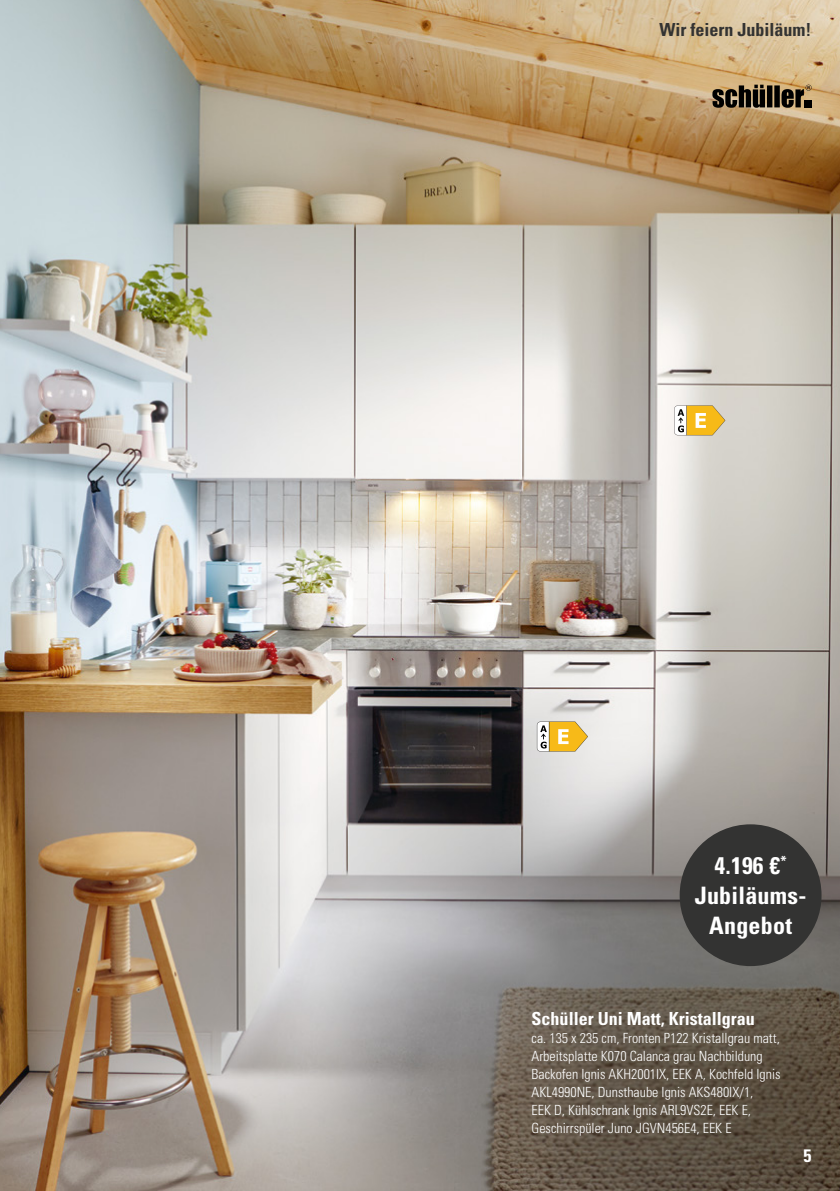
<style>
.page{position:relative;width:840px;height:1191px;background:#fff}
.page>*{position:absolute;margin:0;border:0;box-sizing:border-box;transform-origin:0 0}
.t1{font:700 condensed 24px/30px "Univers LT Std";letter-spacing:.01em;color:#fff;text-align:center}
.t2{font:700 condensed 18px "Univers LT Std";color:#fff}
.t3{font:700 condensed 18px "Univers LT Std";color:#333332}
.t4{font:300 condensed 14px/18px "Univers LT Std";color:#fff}
</style>
<div class="page">
<img style="left:0;top:0;width:839px;height:1191px">
<svg style="left:674px;top:405px;width:51px;height:30px"></svg>
<div style="left:679px;top:824px;width:142px;height:142px;background:#333332;border-radius:50%"></div>
<svg style="left:712px;top:85px;width:99px;height:23px;background:#564934"></svg>
<svg style="left:536px;top:721px;width:51px;height:30px"></svg>
<p class="t3" style="left:659px;top:18px;width:153px">Wir feiern Jubiläum!</p>
<h1 class="t1" style="left:694px;top:850px;width:113px">4.196 €<sup>*<br></sup>Jubiläums-<br>Angebot</h1>
<p class="t2" style="left:531px;top:1007px;width:225px">Schüller Uni Matt, Kristallgrau</p>
<p class="t4" style="left:531px;top:1028px;width:250px">ca. 135 x 235 cm, Fronten P122 Kristallgrau matt, Arbeitsplatte K070 Calanca grau Nachbildung Backofen Ignis AKH2001IX, EEK A, Kochfeld Ignis AKL4990NE, Dunsthaube Ignis AKS480IX/1,<br>EEK D, Kühlschrank Ignis ARL9VS2E, EEK E, Geschirrspüler Juno JGVN456E4, EEK E</p>
<p class="t2" style="left:803px;top:1144px;width:9px">5</p>
</div>
